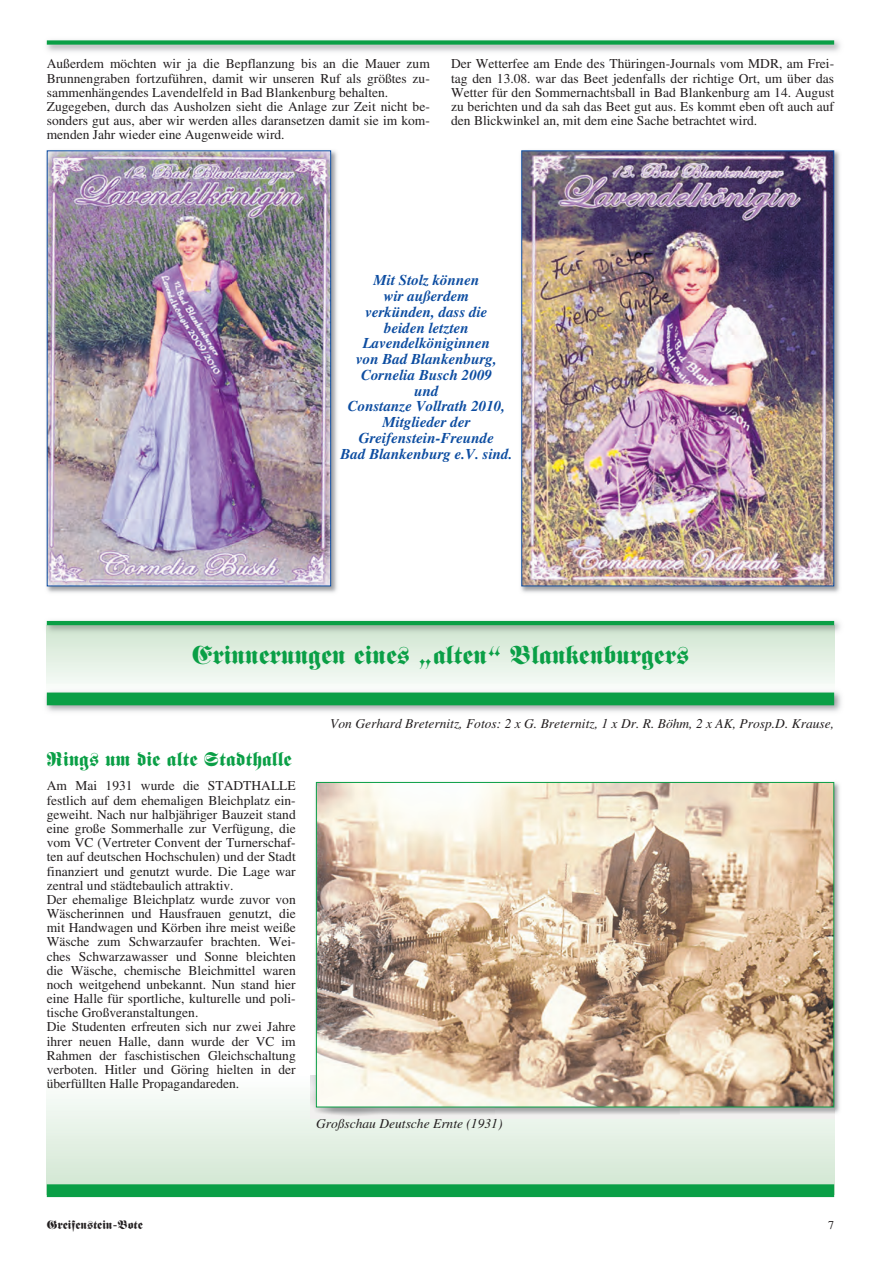
<style>
.page{position:relative;width:881px;height:1263px;background:#fff}
.page>*{position:absolute;margin:0;border:0;box-sizing:border-box;transform-origin:0 0}
.t1{font:25.5px "Fette Fraktur LT";color:#0a9f46}
.t2{font:19.5px "Fette Fraktur LT";color:#0a9f46}
.t3{font:italic 700 15px/15.8px "Times LT";color:#0d4da1;text-align:center}
.t4{font:13.5px/14.1px "Times LT";color:#231f20}
.t5{font:italic 13.5px "Times LT";color:#231f20}
.t6{font:12px "Fette Fraktur LT";color:#231f20}
.t7{font:12px "Times LT";color:#231f20}
</style>
<div class="page">
<img style="left:46px;top:40px;width:794px;height:12px">
<div style="left:47px;top:40px;width:786px;height:5px;background:#0a9f46"></div>
<svg style="left:47px;top:1076px;width:786px;height:108px"></svg>
<div style="left:47px;top:1184px;width:786px;height:13px;background:#0a9f46"></div>
<img style="left:311px;top:781px;width:529px;height:338px">
<img style="left:318px;top:784px;width:513px;height:321px">
<svg style="left:47px;top:639px;width:786px;height:44px"></svg>
<img style="left:45px;top:691px;width:796px;height:21px">
<img style="left:47px;top:691px;width:786px;height:1px">
<div style="left:47px;top:692px;width:786px;height:13px;background:#0a9f46"></div>
<img style="left:46px;top:620px;width:794px;height:19px">
<img style="left:47px;top:625px;width:786px;height:14px">
<hr style="left:47px;top:621px;width:786px;height:4px;background:#0a9f46">
<img style="left:46px;top:150px;width:291px;height:443px">
<img style="left:49px;top:152px;width:280px;height:432px">
<div style="left:47px;top:150px;width:284px;height:436px;border:1px solid #0d4da1"></div>
<img style="left:520px;top:150px;width:320px;height:443px">
<img style="left:523px;top:152px;width:308px;height:432px">
<div style="left:521px;top:150px;width:312px;height:436px;border:1px solid #0d4da1"></div>
<p class="t4" style="left:47px;top:57px;width:384px">Außerdem möchten wir ja die Bepflanzung bis an die Mauer zum Brunnengraben fortzuführen, damit wir unseren Ruf als größtes zu&shy;sammenhängendes Lavendelfeld in Bad Blankenburg behalten.<br>Zugegeben, durch das Ausholzen sieht die Anlage zur Zeit nicht be&shy;sonders gut aus, aber wir werden alles daransetzen damit sie im kom&shy;menden Jahr wieder eine Augenweide wird.</p>
<p class="t4" style="left:451px;top:57px;width:384px;text-align:justify">Der Wetterfee am Ende des Thüringen-Journals vom MDR, am Frei&shy;tag den 13.08. war das Beet jedenfalls der richtige Ort, um über das Wetter für den Sommernachtsball in Bad Blankenburg am 14. August zu berichten und da sah das Beet gut aus. Es kommt eben oft auch auf den Blickwinkel an, mit dem eine Sache betrachtet wird.</p>
<p class="t3" style="left:340px;top:272px;width:173px">Mit Stolz können<br>wir außerdem<br>verkünden, dass die<br>beiden letzten<br>Lavendelköniginnen<br>von Bad Blankenburg,<br>Cornelia Busch 2009<br>und<br>Constanze Vollrath 2010,<br>Mitglieder der<br>Greifenstein-Freunde<br>Bad Blankenburg e.V. sind.</p>
<h1 class="t1" style="left:192px;top:646px;width:498px">Erinnerungen eines „alten“ Blankenburgers</h1>
<h2 class="t2" style="left:47px;top:752px;width:246px">Rings um die alte Stadthalle</h2>
<p class="t4" style="left:47px;top:779px;width:250px">Am Mai 1931 wurde die STADTHALLE festlich auf dem ehemaligen Bleichplatz ein&shy;geweiht. Nach nur halbjähriger Bauzeit stand eine große Sommerhalle zur Verfügung, die vom VC (Vertreter Convent der Turnerschaf&shy;ten auf deutschen Hochschulen) und der Stadt finanziert und genutzt wurde. Die Lage war zentral und städtebaulich attraktiv.<br>Der ehemalige Bleichplatz wurde zuvor von Wäscherinnen und Hausfrauen genutzt, die mit Handwagen und Körben ihre meist weiße Wäsche zum Schwarzaufer brachten. Wei&shy;ches Schwarzawasser und Sonne bleichten die Wäsche, chemische Bleichmittel waren noch weitgehend unbekannt. Nun stand hier eine Halle für sportliche, kulturelle und poli&shy;tische Großveranstaltungen.<br>Die Studenten erfreuten sich nur zwei Jahre ihrer neuen Halle, dann wurde der VC im Rahmen der faschistischen Gleichschaltung verboten. Hitler und Göring hielten in der überfüllten Halle Propagandareden.</p>
<p class="t5" style="left:330px;top:716px;width:505px">Von Gerhard Breternitz, Fotos: 2 x G. Breternitz, 1 x Dr. R. Böhm, 2 x AK, Prosp.D. Krause,</p>
<p class="t5" style="left:316px;top:1115px;width:188px">Großschau Deutsche Ernte (1931)</p>
<p class="t6" style="left:47px;top:1220px;width:97px">Greifenstein-Bote</p>
<p class="t7" style="left:827px;top:1218px;width:7px">7</p>
</div>
